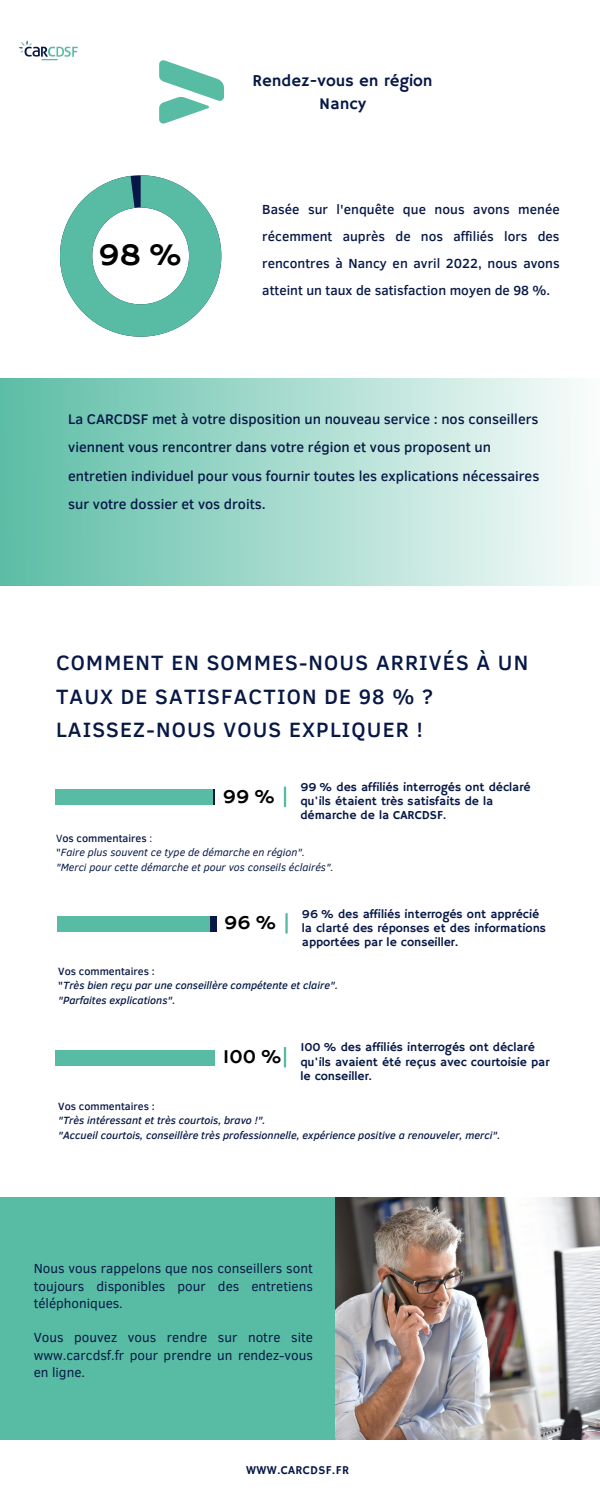
<style>
.page{position:relative;width:600px;height:1500px;background:#fff}
.page>*{position:absolute;margin:0;border:0;box-sizing:border-box;transform-origin:0 0}
.t1{font:32px "Hammersmith One";color:#000}
.t2{font:500 21.2px/33.8px "Clear Sans";letter-spacing:.055em;color:#071846}
.t3{font:20px "Hammersmith One";color:#000}
.t4{font:16.6px/23.2px "Hammersmith One";color:#071846;text-align:center}
.t5{font:500 14.2px/28.5px "Clear Sans";color:#071846}
.t6{font:13.5px/17.2px "Clear Sans";color:#071846;text-align:justify}
.t7{font:500 13.5px/27px "Clear Sans";color:#071846;text-align:justify}
.t8{font:12.2px/14.2px "Hammersmith One";color:#071846}
.t9{font:12px "Hammersmith One";letter-spacing:.03em;color:#071846}
.t10{font:italic 500 10.7px "Clear Sans";color:#071846}
.t11{font:italic 10.7px "Clear Sans";color:#071846}
.t12{font:500 10.7px "Clear Sans";color:#071846}
.s1{font-weight:400}
.s2{font-style:normal}
</style>
<div class="page">
<svg style="left:284px;top:787px;width:2px;height:19px"></svg>
<div style="left:56px;top:789px;width:157px;height:16px;background:#58bca4"></div>
<div style="left:0;top:379px;width:600px;height:207px;background:linear-gradient(to right,#5cbda6,#f9fcfc)"></div>
<svg style="left:60px;top:175px;width:161px;height:162px"></svg>
<hr style="left:285px;top:914px;width:3px;height:19px;background:#58bca4">
<div style="left:57px;top:916px;width:159px;height:16px;background:#071846"></div>
<div style="left:57px;top:916px;width:153px;height:16px;background:#58bca4"></div>
<svg style="left:284px;top:1048px;width:2px;height:19px"></svg>
<div style="left:56px;top:1050px;width:159px;height:16px;background:#58bca4"></div>
<svg style="left:159px;top:60px;width:65px;height:64px"></svg>
<div style="left:0;top:1197px;width:600px;height:243px;background:#58bca4"></div>
<img style="left:336px;top:1197px;width:264px;height:243px">
<img style="left:18px;top:40px;width:60px;height:21px">
<p class="t1" style="left:99px;top:236px;width:86px">98%</p>
<p class="t4" style="left:253px;top:69px;width:182px">Rendez-vous en région<br>Nancy</p>
<p class="t7" style="left:262px;top:195px;width:299px">Basée sur l'enquête que nous avons menée récemment auprès de nos affiliés lors des rencontres à Nancy en avril 2022, nous avons atteint un taux de satisfaction moyen de 98 %.</p>
<p class="t5" style="left:68px;top:404px;width:473px">La CARCDSF met à votre disposition un nouveau service : nos conseillers viennent vous rencontrer dans votre région et vous proposent un entretien individuel pour vous fournir toutes les explications nécessaires sur votre dossier et vos droits.</p>
<p class="t2" style="left:56px;top:644px;width:474px">COMMENT EN SOMMES-NOUS ARRIVÉS À UN<br>TAUX DE SATISFACTION DE 98 % ?<br>LAISSEZ-NOUS VOUS EXPLIQUER !</p>
<p class="t3" style="left:223px;top:785px;width:54px">99%</p>
<p class="t8" style="left:300px;top:780px;width:232px">99 % des affiliés interrogés ont déclaré qu'ils étaient très satisfaits de la démarche de la CARCDSF.</p>
<p class="t12" style="left:56px;top:831px;width:98px"><span class="s1">V</span>os commentaires <span class="s1">:</span></p>
<p class="t11" style="left:56px;top:845px;width:251px"><span class="s2">"</span>Faire plus souvent ce type de démarche en région".</p>
<p class="t11" style="left:56px;top:859px;width:279px">"Merci pour cette démarche et pour vos conseils éclairés".</p>
<p class="t3" style="left:224px;top:911px;width:54px">96%</p>
<p class="t8" style="left:302px;top:907px;width:246px">96 % des affiliés interrogés ont apprécié la clarté des réponses et des informations apportées par le conseiller.</p>
<p class="t12" style="left:58px;top:964px;width:98px">Vos commentaires :</p>
<p class="t10" style="left:58px;top:978px;width:281px"><span class="s2">"</span>Très bien reçu par une conseillère compétente et claire".</p>
<p class="t10" style="left:58px;top:992px;width:119px">"Parfaites explications".</p>
<p class="t3" style="left:223px;top:1045px;width:61px">100 %</p>
<p class="t8" style="left:300px;top:1041px;width:251px">100 % des affiliés interrogés ont déclaré qu'ils avaient été reçus avec courtoisie par le conseiller.</p>
<p class="t12" style="left:58px;top:1099px;width:98px">Vos commentaires :</p>
<p class="t10" style="left:58px;top:1113px;width:209px">"Très intéressant et très courtois, bravo !".</p>
<p class="t10" style="left:58px;top:1127px;width:444px">"Accueil courtois, conseillère très professionnelle, expérience positive a renouveler, merci".</p>
<p class="t6" style="left:34px;top:1259px;width:281px">Nous vous rappelons que nos conseillers sont toujours disponibles pour des entretiens téléphoniques.</p>
<p class="t6" style="left:34px;top:1328px;width:281px">Vous pouvez vous rendre sur notre site www.carcdsf.fr pour prendre un rendez-vous en ligne.</p>
<p class="t9" style="left:246px;top:1463px;width:104px">WWW.CARCDSF.FR</p>
</div>
